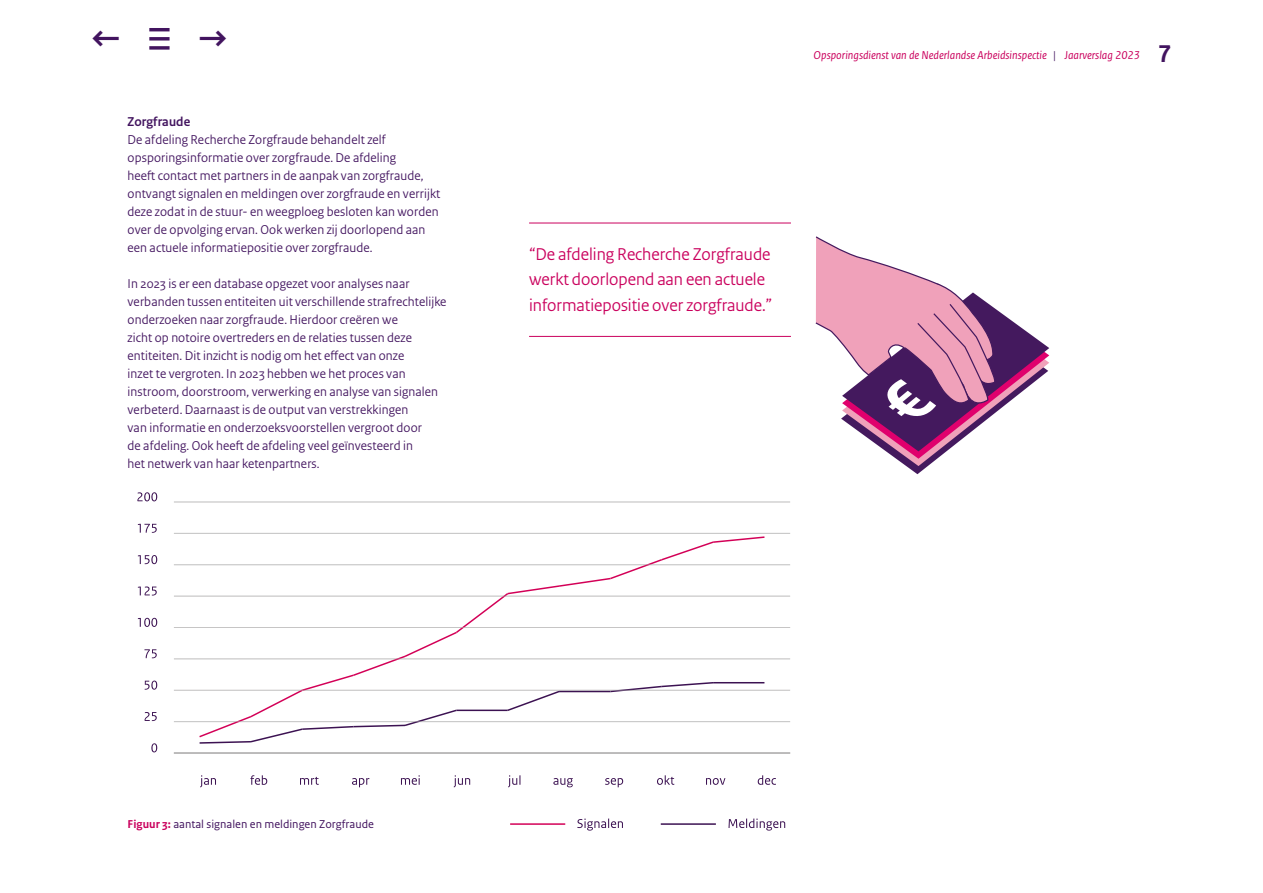
<style>
.page{position:relative;width:1263px;height:893px;background:#fff}
.page>*{position:absolute;margin:0;border:0;box-sizing:border-box;transform-origin:0 0}
.t1{font:italic 51.3px "Rijksoverheid Sans Text";color:#42145f}
.t2{font:700 33px "Rijksoverheid Sans Text";color:#42145f}
.t3{font:18px/25.5px "Rijksoverheid Sans Heading";color:#ca005d}
.P_Bodytekst{font:13.5px/18px "Rijksoverheid Sans Heading";letter-spacing:.01em;color:#42145f}
.P_Bodytekst-2{font:700 13.5px "Rijksoverheid Sans Heading";letter-spacing:.01em;color:#42145f}
.t4{font:italic 12px "Rijksoverheid Sans Text";color:#ca005d}
.P_fotobijschrift_paars{font:12px "Rijksoverheid Sans Text";color:#42145f}
.s1{font-weight:700;font-style:normal;font-size:33px}
.s2{color:#42145f}
.s3{font-weight:700;font-style:normal;font-size:25.5px;color:#42145f}
.s4{font-weight:700;color:#ca005d}
</style>
<div class="page">
<svg style="left:815px;top:236px;width:234px;height:238px"></svg>
<hr style="left:510px;top:823px;width:55px;height:2px;background:#d30057">
<hr style="left:661px;top:823px;width:55px;height:2px;background:#3c1252">
<svg style="left:151px;top:743px;width:6px;height:9px"></svg>
<svg style="left:145px;top:712px;width:12px;height:9px"></svg>
<svg style="left:145px;top:681px;width:12px;height:9px"></svg>
<svg style="left:144px;top:649px;width:13px;height:9px"></svg>
<svg style="left:138px;top:618px;width:19px;height:9px"></svg>
<svg style="left:138px;top:586px;width:19px;height:9px"></svg>
<svg style="left:138px;top:555px;width:19px;height:9px"></svg>
<svg style="left:138px;top:524px;width:19px;height:9px"></svg>
<svg style="left:137px;top:492px;width:20px;height:9px"></svg>
<svg style="left:198px;top:536px;width:568px;height:208px"></svg>
<hr style="left:713px;top:682px;width:51px;height:1px;background:#3c1252">
<svg style="left:577px;top:818px;width:46px;height:13px"></svg>
<svg style="left:728px;top:818px;width:57px;height:13px"></svg>
<svg style="left:200px;top:775px;width:16px;height:12px"></svg>
<svg style="left:250px;top:775px;width:17px;height:10px"></svg>
<svg style="left:300px;top:777px;width:19px;height:8px"></svg>
<svg style="left:352px;top:778px;width:17px;height:9px"></svg>
<svg style="left:401px;top:775px;width:19px;height:10px"></svg>
<svg style="left:454px;top:775px;width:16px;height:12px"></svg>
<svg style="left:508px;top:775px;width:12px;height:12px"></svg>
<svg style="left:553px;top:778px;width:20px;height:9px"></svg>
<svg style="left:605px;top:778px;width:18px;height:9px"></svg>
<svg style="left:657px;top:775px;width:17px;height:10px"></svg>
<svg style="left:706px;top:778px;width:19px;height:7px"></svg>
<svg style="left:758px;top:775px;width:18px;height:10px"></svg>
<hr style="left:174px;top:753px;width:616px;height:1px;background:#b3b2b2">
<hr style="left:174px;top:721px;width:616px;height:1px;background:#b3b2b2">
<hr style="left:174px;top:690px;width:616px;height:1px;background:#b3b2b2">
<hr style="left:174px;top:658px;width:616px;height:1px;background:#b3b2b2">
<hr style="left:174px;top:627px;width:616px;height:1px;background:#b3b2b2">
<hr style="left:174px;top:596px;width:616px;height:1px;background:#b3b2b2">
<hr style="left:174px;top:564px;width:616px;height:1px;background:#b3b2b2">
<hr style="left:174px;top:533px;width:616px;height:1px;background:#b3b2b2">
<hr style="left:174px;top:502px;width:616px;height:1px;background:#b3b2b2">
<hr style="left:529px;top:223px;width:262px;height:1px;background:#ca005d">
<hr style="left:529px;top:336px;width:262px;height:1px;background:#ca005d">
<h2 class="t2" style="left:91px;top:20px;width:30px">←</h2>
<h1 class="t1" style="left:146px;top:9px;width:83px">≡ <span class="s1">→</span></h1>
<p class="P_Bodytekst-2" style="left:128px;top:114px;width:64px">Zorgfraude</p>
<p class="P_Bodytekst" style="left:128px;top:131px;width:314px">De afdeling Recherche Zorgfraude behandelt zelf opsporingsinformatie over zorgfraude. De afdeling<br>heeft contact met partners in de aanpak van zorgfraude, ontvangt signalen en meldingen over zorgfraude en verrijkt deze zodat in de stuur- en weegploeg besloten kan worden over de opvolging ervan. Ook werken zij doorlopend aan een actuele informatiepositie over zorgfraude.</p>
<p class="P_Bodytekst" style="left:128px;top:275px;width:320px">In 2023 is er een database opgezet voor analyses naar verbanden tussen entiteiten uit verschillende strafrechtelijke onderzoeken naar zorgfraude. Hierdoor creëren we<br>zicht op notoire overtreders en de relaties tussen deze entiteiten. Dit inzicht is nodig om het effect van onze<br>inzet te vergroten. In 2023 hebben we het proces van instroom, doorstroom, verwerking en analyse van signalen verbeterd. Daarnaast is de output van verstrekkingen<br>van informatie en onderzoeksvoorstellen vergroot door<br>de afdeling. Ook heeft de afdeling veel geïnvesteerd in<br>het netwerk van haar ketenpartners.</p>
<p class="t4" style="left:814px;top:48px;width:359px">Opsporingsdienst van de Nederlandse Arbeidsinspectie <span class="s2">|</span> Jaarverslag 2023 <span class="s3">7</span></p>
<h3 class="t3" style="left:529px;top:241px;width:245px">“De afdeling Recherche Zorgfraude werkt doorlopend aan een actuele informatiepositie over zorgfraude.”</h3>
<p class="P_fotobijschrift_paars" style="left:128px;top:817px;width:248px"><span class="s4">Figuur 3:</span> aantal signalen en meldingen Zorgfraude</p>
</div>
